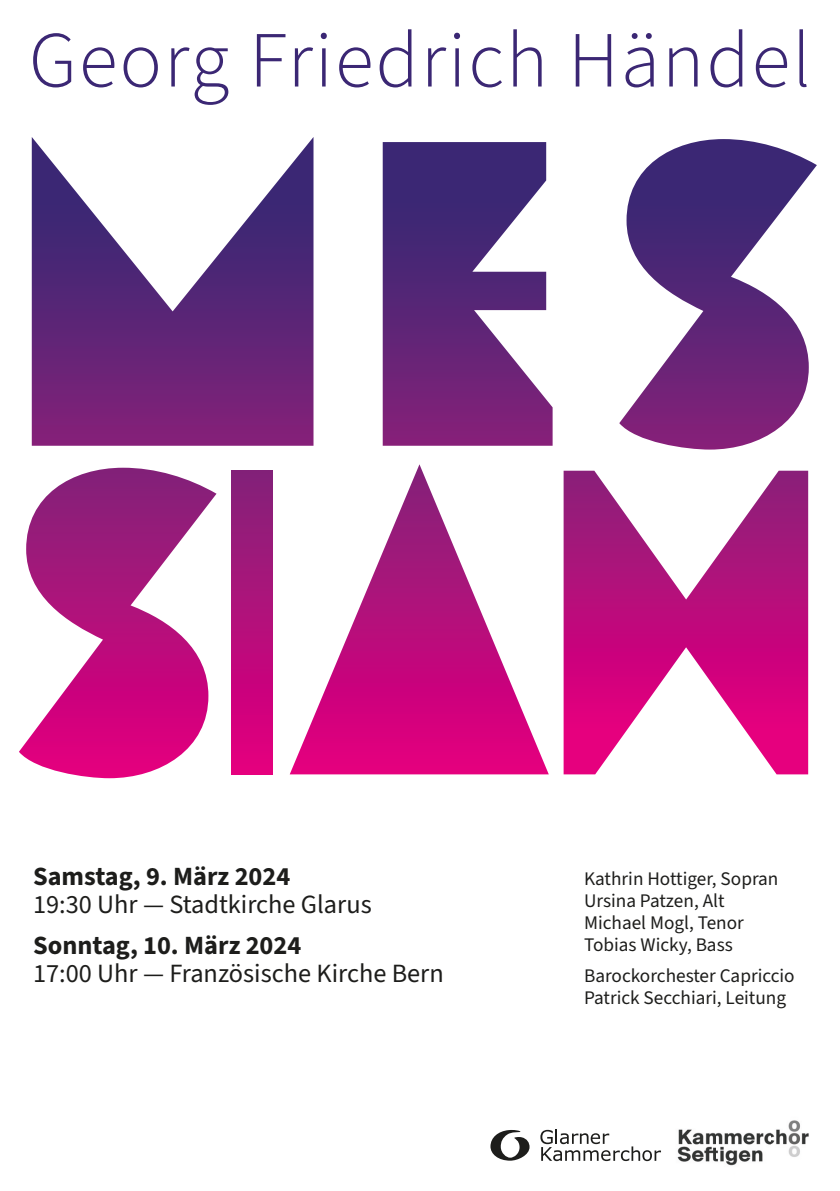
<style>
.page{position:relative;width:840px;height:1191px;background:#fff}
.page>*{position:absolute;margin:0;border:0;box-sizing:border-box;transform-origin:0 0}
.t1{font:300 79.6px "Source Sans 3";letter-spacing:.025em;color:#3b2774}
.t2{font:26.4px "Source Sans 3";color:#1d1d1b}
.t3{font:700 26.4px "Source Sans 3";color:#1d1d1b}
.t4{font:19.2px/22.2px "Source Sans 3";color:#1d1d1b}
</style>
<div class="page">
<svg style="left:32px;top:137px;width:281px;height:309px"></svg>
<svg style="left:382px;top:142px;width:170px;height:304px;background:#73488c"></svg>
<svg style="left:619px;top:139px;width:197px;height:310px"></svg>
<svg style="left:19px;top:468px;width:197px;height:310px"></svg>
<div style="left:231px;top:471px;width:42px;height:303px;background:linear-gradient(to bottom,#822378,#e6007e)"></div>
<svg style="left:290px;top:464px;width:258px;height:310px"></svg>
<svg style="left:563px;top:471px;width:244px;height:303px"></svg>
<img style="left:660px;top:1120px;width:149px;height:46px">
<svg style="left:540px;top:1129px;width:120px;height:32px"></svg>
<svg style="left:490px;top:1130px;width:39px;height:30px"></svg>
<h1 class="t1" style="left:29px;top:7px;width:783px">Georg Friedrich Händel</h1>
<h2 class="t3" style="left:33px;top:858px;width:258px">Samstag, 9. März 2024</h2>
<h2 class="t2" style="left:33px;top:887px;width:340px">19:30 Uhr — Stadtkirche Glarus</h2>
<h2 class="t3" style="left:33px;top:927px;width:269px">Sonntag, 10. März 2024</h2>
<h2 class="t2" style="left:33px;top:955px;width:412px">17:00 Uhr — Französische Kirche Bern</h2>
<p class="t4" style="left:583px;top:867px;width:196px">Kathrin Hottiger, Sopran<br>Ursina Patzen, Alt<br>Michael Mogl, Tenor<br>Tobias Wicky, Bass</p>
<p class="t4" style="left:583px;top:965px;width:212px">Barockorchester Capriccio<br>Patrick Secchiari, Leitung</p>
</div>
